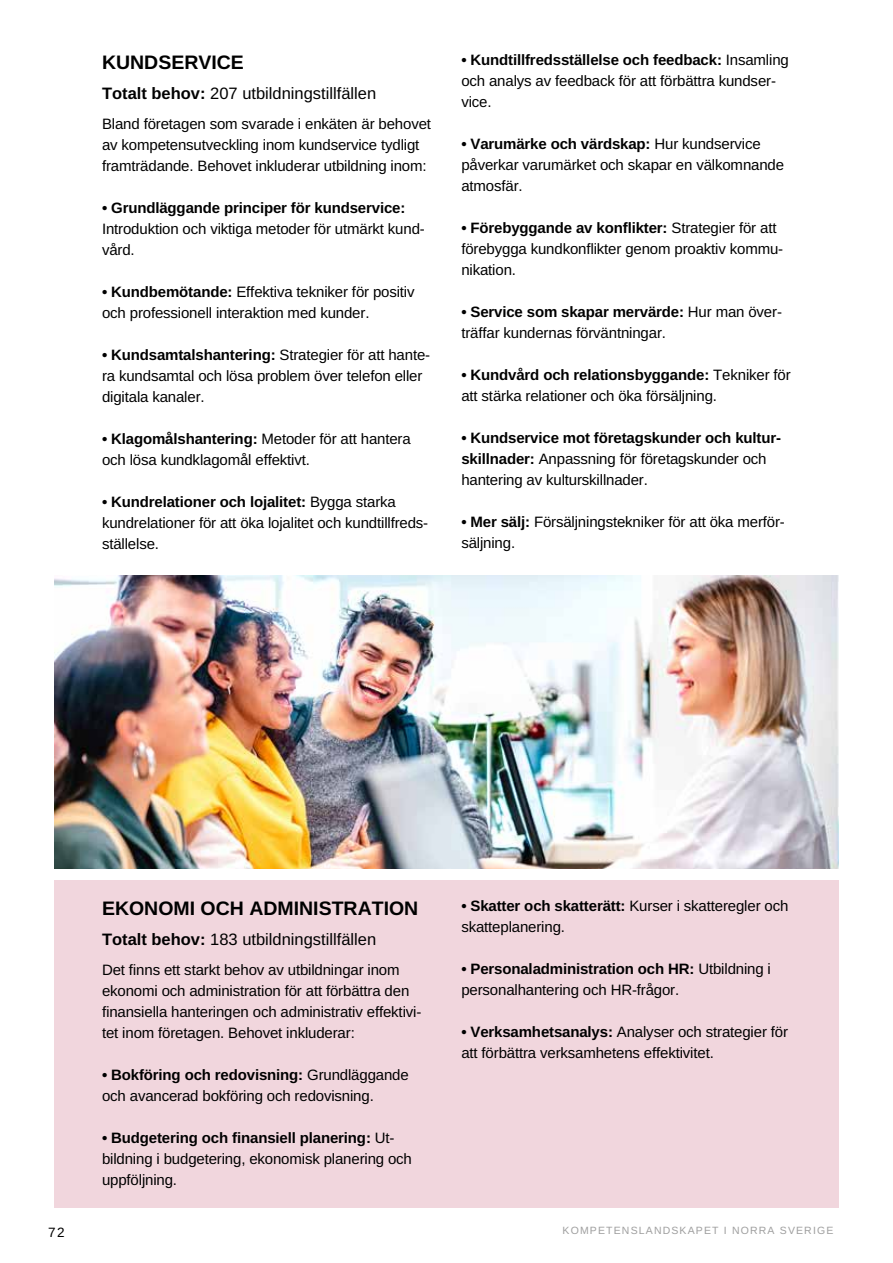
<style>
.page{position:relative;width:893px;height:1263px;background:#fff}
.page>*{position:absolute;margin:0;border:0;box-sizing:border-box;transform-origin:0 0}
.t1{font:19.5px "Arimo";color:#000}
.t2{font:16.5px "Arimo";color:#000}
.t3{font:15px/21px "Arimo";letter-spacing:-.01em;color:#000}
.t4{font:13.5px "Arimo";color:#000}
.t5{font:10.5px "Arimo";letter-spacing:.11em;color:#9f9f9f}
</style>
<div class="page">
<div style="left:54px;top:880px;width:785px;height:327px;background:#f1d6dd"></div>
<img style="left:54px;top:575px;width:785px;height:294px">
<h1 class="t1" style="left:102px;top:48px;width:143px">KUNDSERVICE</h1>
<p class="t2" style="left:102px;top:81px;width:276px">Totalt behov: 207 utbildningstillfällen</p>
<p class="t3" style="left:102px;top:113px;width:330px">Bland företagen som svarade i enkäten är behovet av kompetensutveckling inom kundservice tydligt framträdande. Behovet inkluderar utbildning inom:</p>
<p class="t3" style="left:102px;top:197px;width:324px">• Grundläggande principer för kundservice:<br>Introduktion och viktiga metoder för utmärkt kund&shy;vård.</p>
<p class="t3" style="left:102px;top:281px;width:314px">• Kundbemötande: Effektiva tekniker för positiv och professionell interaktion med kunder.</p>
<p class="t3" style="left:102px;top:344px;width:330px">• Kundsamtalshantering: Strategier för att hante&shy;ra kundsamtal och lösa problem över telefon eller digitala kanaler.</p>
<p class="t3" style="left:102px;top:428px;width:310px">• Klagomålshantering: Metoder för att hantera och lösa kundklagomål effektivt.</p>
<p class="t3" style="left:102px;top:491px;width:328px">• Kundrelationer och lojalitet: Bygga starka kundrelationer för att öka lojalitet och kundtillfreds&shy;ställelse.</p>
<p class="t3" style="left:461px;top:49px;width:329px">• Kundtillfredsställelse och feedback: Insamling och analys av feedback för att förbättra kundser&shy;vice.</p>
<p class="t3" style="left:461px;top:133px;width:324px">• Varumärke och värdskap: Hur kundservice påverkar varumärket och skapar en välkomnande atmosfär.</p>
<p class="t3" style="left:461px;top:217px;width:323px">• Förebyggande av konflikter: Strategier för att förebygga kundkonflikter genom proaktiv kommu&shy;nikation.</p>
<p class="t3" style="left:461px;top:301px;width:322px">• Service som skapar mervärde: Hur man över&shy;träffar kundernas förväntningar.</p>
<p class="t3" style="left:461px;top:364px;width:331px">• Kundvård och relationsbyggande: Tekniker för att stärka relationer och öka försäljning.</p>
<p class="t3" style="left:461px;top:427px;width:321px">• Kundservice mot företagskunder och kultur&shy;skillnader: Anpassning för företagskunder och hantering av kulturskillnader.</p>
<p class="t3" style="left:461px;top:511px;width:325px">• Mer sälj: Försäljningstekniker för att öka merför&shy;säljning.</p>
<h1 class="t1" style="left:102px;top:894px;width:318px">EKONOMI OCH ADMINISTRATION</h1>
<p class="t2" style="left:102px;top:927px;width:276px">Totalt behov: 183 utbildningstillfällen</p>
<p class="t3" style="left:102px;top:959px;width:321px">Det finns ett starkt behov av utbildningar inom ekonomi och administration för att förbättra den finansiella hanteringen och administrativ effektivi&shy;tet inom företagen. Behovet inkluderar:</p>
<p class="t3" style="left:102px;top:1064px;width:308px">• Bokföring och redovisning: Grundläggande och avancerad bokföring och redovisning.</p>
<p class="t3" style="left:102px;top:1127px;width:311px">• Budgetering och finansiell planering: Ut&shy;bildning i budgetering, ekonomisk planering och uppföljning.</p>
<p class="t3" style="left:461px;top:895px;width:329px">• Skatter och skatterätt: Kurser i skatteregler och skatteplanering.</p>
<p class="t3" style="left:461px;top:958px;width:311px">• Personaladministration och HR: Utbildning i personalhantering och HR-frågor.</p>
<p class="t3" style="left:461px;top:1021px;width:328px">• Verksamhetsanalys: Analyser och strategier för att förbättra verksamhetens effektivitet.</p>
<p class="t4" style="left:48px;top:1223px;width:18px">72</p>
<p class="t5" style="left:562px;top:1223px;width:272px">KOMPETENSLANDSKAPET I NORRA SVERIGE</p>
</div>
